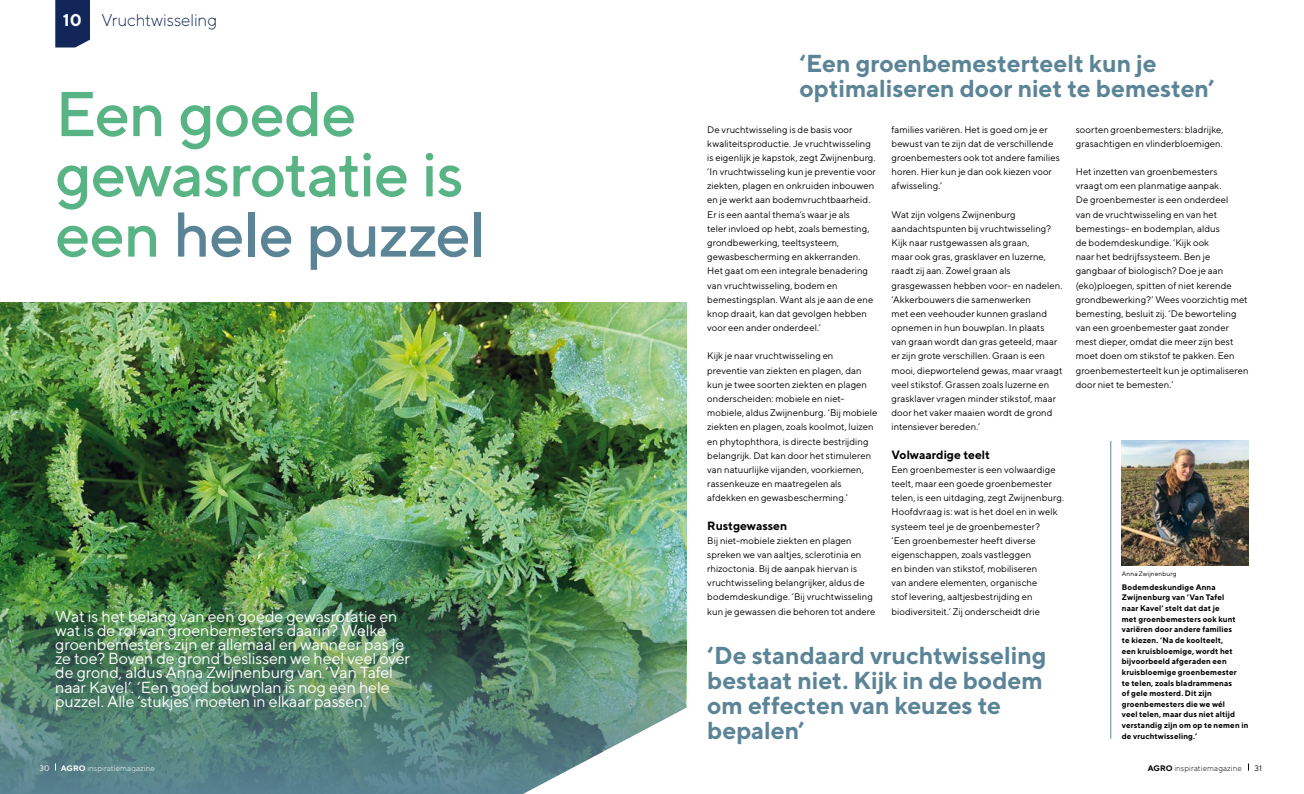
<style>
.page{position:relative;width:1304px;height:794px;background:#fff}
.page>*{position:absolute;margin:0;border:0;box-sizing:border-box;transform-origin:0 0}
.t1{font:500 63px/60.2px "TT Norms";letter-spacing:-.02em;color:#58b484}
.t2{font:700 24.5px/24.8px "TT Norms";letter-spacing:-.005em;color:#5b8497}
.t3{font:300 17px "TT Norms";letter-spacing:-.005em;color:#12265a}
.t4{font:700 17px "TT Norms";color:#fff}
.t5{font:16px/14.2px "TT Norms";letter-spacing:-.01em;color:#fff}
.t6{font:700 12px "TT Norms";letter-spacing:-.005em;color:#000}
.t7{font:9.5px/14.2px "TT Norms";letter-spacing:.005em;color:#000}
.t8{font:700 8px/10.6px "TT Norms";letter-spacing:.015em;color:#000}
.t9{font:300 8px "TT Norms";letter-spacing:.01em;color:#fff}
.t10{font:300 8px "TT Norms";letter-spacing:.01em;color:#000}
.t11{font:8px "TT Norms";color:#fff}
.t12{font:8px "TT Norms";color:#000}
.t13{font:6.5px "TT Norms";letter-spacing:.02em;color:#000}
.s1{color:#5b8497}
.s2{font-weight:700}
</style>
<div class="page">
<hr style="left:1110px;top:441px;width:1px;height:297px;background:#5b8497">
<img style="left:0;top:303px;width:686px;height:280px">
<img style="left:0;top:583px;width:686px;height:211px">
<div style="left:55px;top:0;width:35px;height:47px;background:#12265a"></div>
<svg style="left:523px;top:707px;width:164px;height:87px"></svg>
<img style="left:1122px;top:441px;width:127px;height:124px">
<h3 class="t4" style="left:63px;top:10px;width:20px">10</h3>
<h3 class="t3" style="left:101px;top:10px;width:117px">Vruchtwisseling</h3>
<h1 class="t1" style="left:55px;top:83px;width:432px">Een goede gewasrotatie is een <span class="s1">hele puzzel</span></h1>
<p class="t5" style="left:55px;top:608px;width:356px">Wat is het belang van een goede gewasrotatie en wat is de rol van groenbemesters daarin? Welke groenbemesters zijn er allemaal en wanneer pas je ze toe? Boven de grond beslissen we heel veel óver de grond, aldus Anna Zwijnenburg van ‘Van Tafel naar Kavel’. ‘Een goed bouwplan is nog een hele puzzel. Alle ‘stukjes’ moeten in elkaar passen.’</p>
<h2 class="t2" style="left:799px;top:51px;width:417px">‘Een groenbemesterteelt kun je optimaliseren door niet te bemesten’</h2>
<p class="t7" style="left:707px;top:122px;width:170px">De vruchtwisseling is de basis voor kwaliteitsproductie. Je vruchtwisseling is eigenlijk je kapstok, zegt Zwijnenburg. ‘In vruchtwisseling kun je preventie voor ziekten, plagen en onkruiden inbouwen en je werkt aan bodemvruchtbaarheid.<br>Er is een aantal thema’s waar je als<br>teler invloed op hebt, zoals bemesting, grondbewerking, teeltsysteem, gewasbescherming en akkerranden.<br>Het gaat om een integrale benadering van vruchtwisseling, bodem en bemestingsplan. Want als je aan de ene knop draait, kan dat gevolgen hebben voor een ander onderdeel.’</p>
<p class="t7" style="left:707px;top:349px;width:172px">Kijk je naar vruchtwisseling en<br>preventie van ziekten en plagen, dan kun je twee soorten ziekten en plagen onderscheiden: mobiele en niet&shy;mobiele, aldus Zwijnenburg. ‘Bij mobiele ziekten en plagen, zoals koolmot, luizen en phytophthora, is directe bestrijding belangrijk. Dat kan door het stimuleren van natuurlijke vijanden, voorkiemen, rassenkeuze en maatregelen als afdekken en gewasbescherming.’</p>
<p class="t6" style="left:707px;top:518px;width:82px">Rustgewassen</p>
<p class="t7" style="left:707px;top:533px;width:170px">Bij niet-mobiele ziekten en plagen spreken we van aaltjes, sclerotinia en rhizoctonia. Bij de aanpak hiervan is vruchtwisseling belangrijker, aldus de bodemdeskundige. ‘Bij vruchtwisseling kun je gewassen die behoren tot andere</p>
<p class="t7" style="left:891px;top:122px;width:170px">families variëren. Het is goed om je er bewust van te zijn dat de verschillende groenbemesters ook tot andere families horen. Hier kun je dan ook kiezen voor afwisseling.’</p>
<p class="t7" style="left:891px;top:207px;width:173px">Wat zijn volgens Zwijnenburg aandachtspunten bij vruchtwisseling?<br>Kijk naar rustgewassen als graan,<br>maar ook gras, grasklaver en luzerne, raadt zij aan. Zowel graan als grasgewassen hebben voor- en nadelen. ‘Akkerbouwers die samenwerken<br>met een veehouder kunnen grasland opnemen in hun bouwplan. In plaats<br>van graan wordt dan gras geteeld, maar er zijn grote verschillen. Graan is een mooi, diepwortelend gewas, maar vraagt veel stikstof. Grassen zoals luzerne en grasklaver vragen minder stikstof, maar door het vaker maaien wordt de grond intensiever bereden.’</p>
<p class="t6" style="left:891px;top:447px;width:100px">Volwaardige teelt</p>
<p class="t7" style="left:891px;top:462px;width:174px">Een groenbemester is een volwaardige teelt, maar een goede groenbemester telen, is een uitdaging, zegt Zwijnenburg.<br>Hoofdvraag is: wat is het doel en in welk systeem teel je de groenbemester?<br>‘Een groenbemester heeft diverse eigenschappen, zoals vastleggen<br>en binden van stikstof, mobiliseren<br>van andere elementen, organische<br>stof levering, aaltjesbestrijding en biodiversiteit.’ Zij onderscheidt drie</p>
<h2 class="t2" style="left:707px;top:642px;width:341px">‘De standaard vruchtwisseling bestaat niet. Kijk in de bodem om effecten van keuzes te bepalen’</h2>
<p class="t7" style="left:1076px;top:122px;width:149px">soorten groenbemesters: bladrijke, grasachtigen en vlinderbloemigen.</p>
<p class="t7" style="left:1076px;top:164px;width:174px">Het inzetten van groenbemesters<br>vraagt om een planmatige aanpak.<br>De groenbemester is een onderdeel<br>van de vruchtwisseling en van het bemestings- en bodemplan, aldus<br>de bodemdeskundige. ‘Kijk ook<br>naar het bedrijfssysteem. Ben je gangbaar of biologisch? Doe je aan (eko)ploegen, spitten of niet kerende grondbewerking?’ Wees voorzichtig met bemesting, besluit zij. ‘De beworteling van een groenbemester gaat zonder mest dieper, omdat die meer zijn best moet doen om stikstof te pakken. Een groenbemesterteelt kun je optimaliseren door niet te bemesten.’</p>
<p class="t13" style="left:1122px;top:569px;width:56px">Anna Zwijnenburg</p>
<p class="t8" style="left:1122px;top:581px;width:128px">Bodemdeskundige Anna<br>Zwijnenburg van ‘Van Tafel<br>naar Kavel’ stelt dat dat je<br>met groenbemesters ook kunt variëren door andere families<br>te kiezen. ‘Na de koolteelt,<br>een kruisbloemige, wordt het bijvoorbeeld afgeraden een kruisbloemige groenbemester<br>te telen, zoals bladrammenas<br>of gele mosterd. Dit zijn groenbemesters die we wél<br>veel telen, maar dus niet altijd verstandig zijn om op te nemen in de vruchtwisseling.’</p>
<p class="t11" style="left:39px;top:763px;width:12px">30</p>
<p class="t9" style="left:61px;top:763px;width:96px"><span class="s2">AGRO</span> inspiratiemagazine</p>
<p class="t10" style="left:1148px;top:763px;width:96px"><span class="s2">AGRO</span> inspiratiemagazine</p>
<p class="t12" style="left:1254px;top:763px;width:9px">31</p>
</div>
